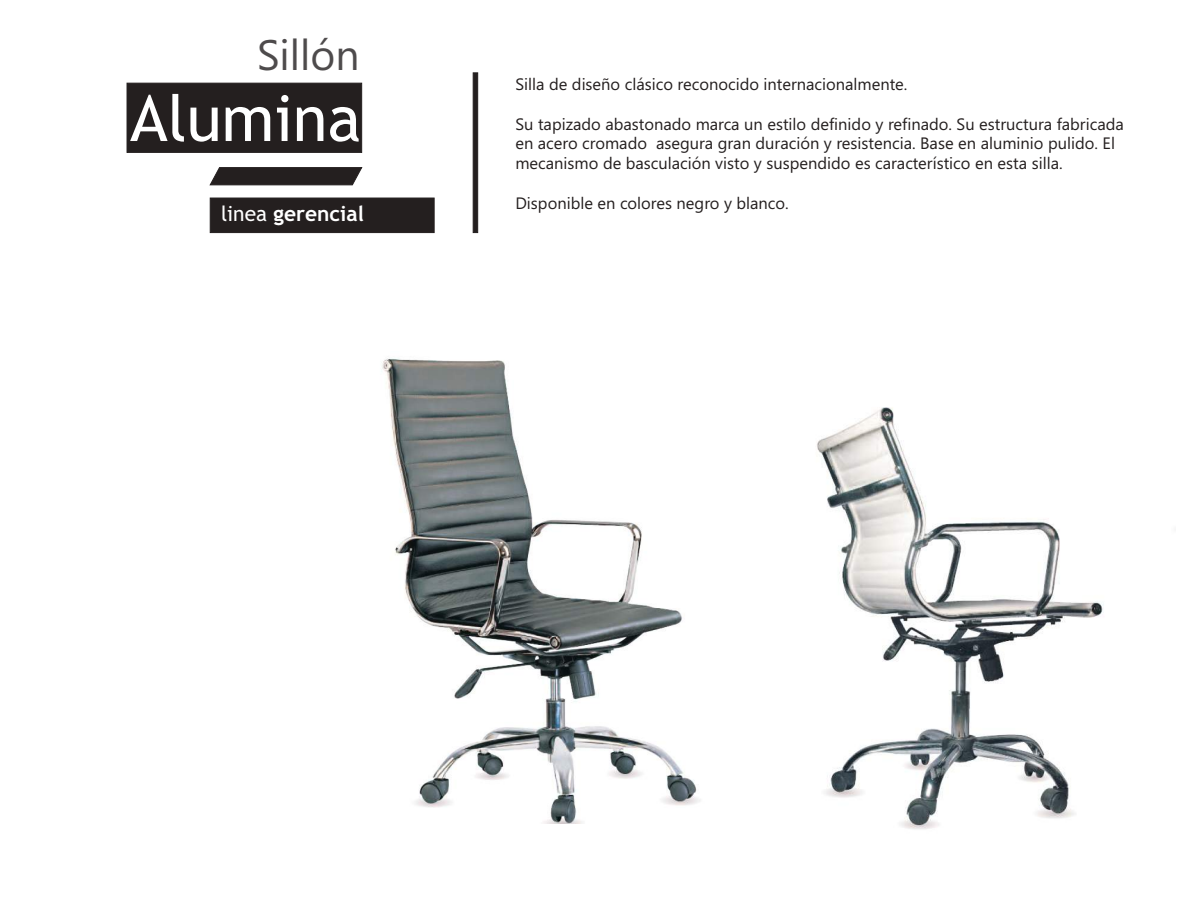
<style>
.page{position:relative;width:1188px;height:918px;background:#fff}
.page>*{position:absolute;margin:0;border:0;box-sizing:border-box;transform-origin:0 0}
.t1{font:63.9px "Trebuchet MS";color:#fff}
.t2{font:42.6px "Segoe UI";color:#4e4b4c}
.t3{font:700 21px "Trebuchet MS";color:#fff}
.t4{font:16.5px/19.8px "Segoe UI";color:#241f1f}
.s1{font-weight:400}
</style>
<div class="page">
<div style="left:127px;top:83px;width:235px;height:70px;background:#241f1f;border:1px solid #241f1f"></div>
<svg style="left:210px;top:167px;width:152px;height:18px;background:#312c2c"></svg>
<div style="left:210px;top:198px;width:224px;height:35px;background:#241f1f"></div>
<div style="left:473px;top:73px;width:5px;height:160px;background:#241f1f;border:1px solid #241f1f"></div>
<img style="left:382px;top:358px;width:318px;height:465px">
<img style="left:817px;top:407px;width:287px;height:422px">
<h2 class="t2" style="left:257px;top:39px;width:104px">Sillón</h2>
<h1 class="t1" style="left:130px;top:94px;width:233px">Alumina</h1>
<p class="t3" style="left:221px;top:205px;width:144px"><span class="s1">linea</span> gerencial</p>
<p class="t4" style="left:515px;top:76px;width:394px">Silla de diseño clásico reconocido internacionalmente.</p>
<p class="t4" style="left:515px;top:115px;width:610px">Su tapizado abastonado marca un estilo definido y refinado. Su estructura fabricada en acero cromado asegura gran duración y resistencia. Base en aluminio pulido. El mecanismo de basculación visto y suspendido es característico en esta silla.</p>
<p class="t4" style="left:515px;top:195px;width:275px">Disponible en colores negro y blanco.</p>
</div>
